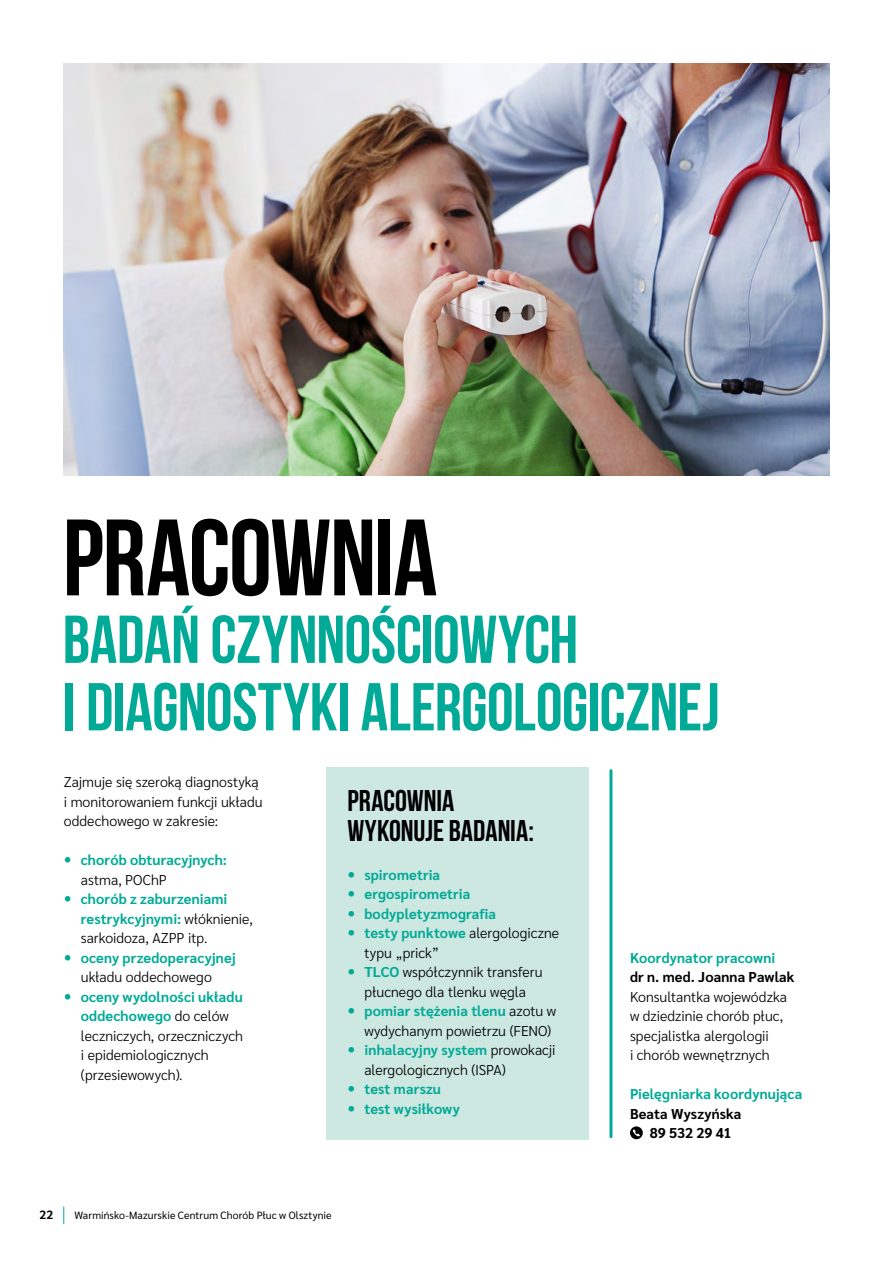
<style>
.page{position:relative;width:893px;height:1263px;background:#fff}
.page>*{position:absolute;margin:0;border:0;box-sizing:border-box;transform-origin:0 0}
.t1{font:108.3px "Bebas Neue";letter-spacing:-.01em;color:#000}
.t2{font:67.5px/67.5px "Bebas Neue";letter-spacing:-.01em;color:#00aa96}
.t3{font:30px/30px "Bebas Neue";color:#000}
.t4{font:300 14.25px/19.5px "Sarabun";color:#000}
.t5{font:700 14.25px/19.5px "Sarabun";letter-spacing:.01em;color:#00aa96}
.t6{font:700 14.25px/19.5px "Sarabun";letter-spacing:.01em;color:#000}
.t7{font:700 12px "Sarabun";color:#000}
.t8{font:10.5px "Sarabun";letter-spacing:.01em;color:#000}
.s1{font-weight:300;color:#000}
.s2{font-weight:700;color:#00aa96}
</style>
<div class="page">
<img style="left:63px;top:64px;width:766px;height:411px">
<svg style="left:63px;top:1207px;width:1px;height:17px"></svg>
<svg style="left:630px;top:1126px;width:13px;height:13px"></svg>
<hr style="left:609px;top:771px;width:3px;height:366px;background:#00aa96">
<div style="left:326px;top:768px;width:262px;height:372px;background:#cde7e1"></div>
<h1 class="t1" style="left:63px;top:498px;width:376px">PRACOWNIA</h1>
<h2 class="t2" style="left:63px;top:605px;width:658px">BADAŃ CZYNNOŚCIOWYCH<br>I DIAGNOSTYKI ALERGOLOGICZNEJ</h2>
<p class="t4" style="left:64px;top:772px;width:200px">Zajmuje się szeroką diagnostyką i monitorowaniem funkcji układu oddechowego w zakresie:</p>
<p class="t5" style="left:81px;top:850px;width:148px">chorób obturacyjnych:</p>
<p class="t4" style="left:81px;top:870px;width:88px">astma, POChP</p>
<p class="t5" style="left:81px;top:889px;width:174px">chorób z zaburzeniami restrykcyjnymi: <span class="s1">włóknienie, sarkoidoza, AZPP itp.</span></p>
<p class="t5" style="left:81px;top:948px;width:156px">oceny przedoperacyjnej</p>
<p class="t4" style="left:81px;top:967px;width:133px">układu oddechowego</p>
<p class="t4" style="left:81px;top:987px;width:164px"><span class="s2">oceny wydolności układu oddechowego</span> do celów leczniczych, orzeczniczych i epidemiologicznych (przesiewowych).</p>
<h3 class="t3" style="left:347px;top:785px;width:188px">PRACOWNIA<br>WYKONUJE BADANIA:</h3>
<p class="t4" style="left:364px;top:865px;width:196px"><span class="s2">spirometria<br>ergospirometria bodypletyzmografia<br>testy punktowe</span> alergologiczne typu „prick”<br><span class="s2">TLCO</span> współczynnik transferu płucnego dla tlenku węgla <span class="s2">pomiar stężenia tlenu</span> azotu w wydychanym powietrzu (FENO) <span class="s2">inhalacyjny system</span> prowokacji alergologicznych (ISPA)</p>
<p class="t5" style="left:364px;top:1080px;width:97px">test marszu test wysiłkowy</p>
<p class="t7" style="left:40px;top:1207px;width:15px">22</p>
<p class="t8" style="left:74px;top:1209px;width:259px">Warmińsko-Mazurskie Centrum Chorób Płuc w Olsztynie</p>
<p class="t5" style="left:630px;top:948px;width:147px">Koordynator pracowni</p>
<p class="t6" style="left:630px;top:967px;width:166px">dr n. med. Joanna Pawlak</p>
<p class="t4" style="left:630px;top:987px;width:158px">Konsultantka wojewódzka w dziedzinie chorób płuc, specjalistka alergologii<br>i chorób wewnętrznych</p>
<p class="t5" style="left:630px;top:1084px;width:174px">Pielęgniarka koordynująca</p>
<p class="t6" style="left:650px;top:1104px;width:93px;text-indent:-20px">Beata Wyszyńska<br>89 532 29 41</p>
</div>
